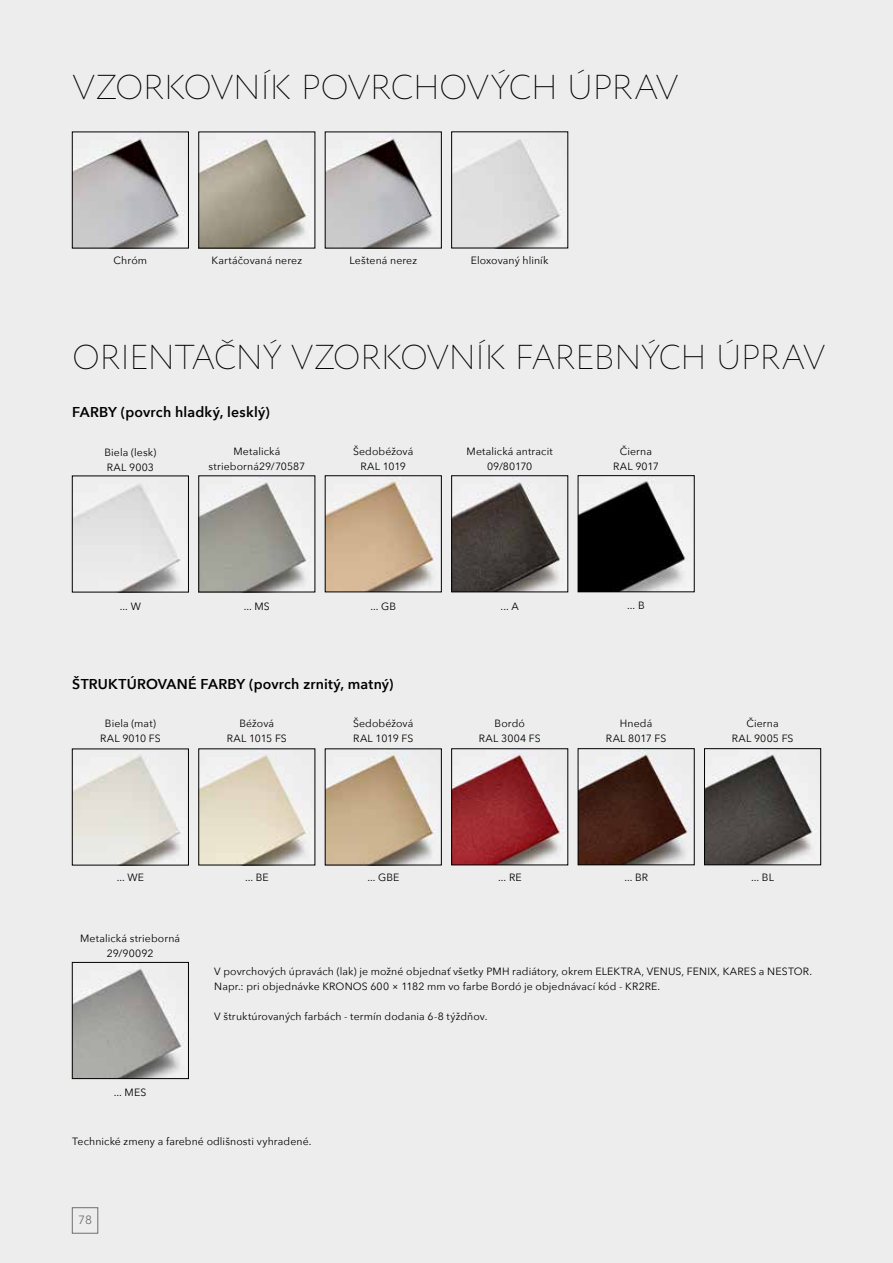
<style>
.page{position:relative;width:893px;height:1263px;background:#eeedee}
.page>*{position:absolute;margin:0;border:0;box-sizing:border-box;transform-origin:0 0}
.t1{font:200 34.5px "Circe";letter-spacing:-.015em;color:#000}
.t2{font:600 14.25px "Avenir Next";letter-spacing:.015em;color:#000}
.t3{font:12px "Avenir Next";color:#706f6f}
.t4{font:10.5px/15px "Avenir Next";letter-spacing:.01em;color:#000;text-align:center}
</style>
<div class="page">
<div style="left:72px;top:1207px;width:26px;height:26px;border:1px solid #706f6f"></div>
<img style="left:74px;top:138px;width:109px;height:108px">
<div style="left:72px;top:132px;width:117px;height:116px;border:1px solid #000"></div>
<img style="left:201px;top:139px;width:109px;height:107px">
<img style="left:327px;top:138px;width:109px;height:108px">
<img style="left:453px;top:140px;width:109px;height:106px">
<img style="left:74px;top:755px;width:107px;height:108px">
<div style="left:72px;top:749px;width:117px;height:116px;border:1px solid #000"></div>
<img style="left:201px;top:755px;width:107px;height:108px">
<img style="left:453px;top:751px;width:113px;height:112px">
<div style="left:451px;top:748px;width:117px;height:117px;border:1px solid #000"></div>
<img style="left:580px;top:750px;width:111px;height:113px">
<div style="left:578px;top:748px;width:116px;height:117px;border:1px solid #000"></div>
<img style="left:706px;top:754px;width:111px;height:109px">
<div style="left:704px;top:748px;width:117px;height:117px;border:1px solid #000"></div>
<img style="left:74px;top:484px;width:111px;height:106px">
<div style="left:72px;top:476px;width:117px;height:116px;border:1px solid #000"></div>
<img style="left:201px;top:479px;width:108px;height:111px">
<img style="left:453px;top:478px;width:111px;height:112px">
<div style="left:451px;top:475px;width:117px;height:117px;border:1px solid #000"></div>
<img style="left:327px;top:477px;width:111px;height:113px">
<div style="left:325px;top:475px;width:117px;height:117px;border:1px solid #000"></div>
<img style="left:327px;top:755px;width:111px;height:108px">
<div style="left:325px;top:749px;width:117px;height:116px;border:1px solid #000"></div>
<img style="left:580px;top:480px;width:105px;height:110px">
<div style="left:578px;top:475px;width:116px;height:117px;border:1px solid #000"></div>
<img style="left:74px;top:969px;width:111px;height:108px">
<div style="left:72px;top:962px;width:117px;height:117px;border:1px solid #000"></div>
<h1 class="t1" style="left:72px;top:65px;width:608px">VZORKOVNÍK POVRCHOVÝCH ÚPRAV</h1>
<p class="t4" style="left:114px;top:253px;width:35px">Chróm</p>
<p class="t4" style="left:212px;top:252px;width:92px">Kartáčovaná nerez</p>
<p class="t4" style="left:349px;top:252px;width:69px">Leštená nerez</p>
<p class="t4" style="left:471px;top:252px;width:79px">Eloxovaný hliník</p>
<h1 class="t1" style="left:72px;top:335px;width:754px">ORIENTAČNÝ VZORKOVNÍK FAREBNÝCH ÚPRAV</h1>
<h2 class="t2" style="left:72px;top:400px;width:199px">FARBY (povrch hladký, lesklý)</h2>
<p class="t4" style="left:104px;top:444px;width:53px;text-align:left">Biela (lesk)<br>RAL 9003</p>
<p class="t4" style="left:208px;top:444px;width:98px">Metalická strieborná29/70587</p>
<p class="t4" style="left:353px;top:444px;width:62px">Šedobéžová<br>RAL 1019</p>
<p class="t4" style="left:467px;top:444px;width:88px">Metalická antracit<br>09/80170</p>
<p class="t4" style="left:613px;top:444px;width:47px">Čierna<br>RAL 9017</p>
<p class="t4" style="left:120px;top:598px;width:22px">... W</p>
<p class="t4" style="left:244px;top:598px;width:28px">... MS</p>
<p class="t4" style="left:370px;top:598px;width:27px">... GB</p>
<p class="t4" style="left:501px;top:598px;width:20px">... A</p>
<p class="t4" style="left:627px;top:598px;width:19px">... B</p>
<h2 class="t2" style="left:72px;top:672px;width:323px">ŠTRUKTÚROVANÉ FARBY (povrch zrnitý, matný)</h2>
<p class="t4" style="left:100px;top:715px;width:62px">Biela (mat)<br>RAL 9010 FS</p>
<p class="t4" style="left:227px;top:715px;width:62px">Béžová<br>RAL 1015 FS</p>
<p class="t4" style="left:353px;top:715px;width:62px;text-align:left">Šedobéžová<br>RAL 1019 FS</p>
<p class="t4" style="left:479px;top:715px;width:63px">Bordó<br>RAL 3004 FS</p>
<p class="t4" style="left:606px;top:715px;width:62px">Hnedá<br>RAL 8017 FS</p>
<p class="t4" style="left:732px;top:715px;width:63px">Čierna<br>RAL 9005 FS</p>
<p class="t4" style="left:117px;top:870px;width:29px">... WE</p>
<p class="t4" style="left:245px;top:869px;width:25px">... BE</p>
<p class="t4" style="left:367px;top:869px;width:34px">... GBE</p>
<p class="t4" style="left:498px;top:869px;width:25px">... RE</p>
<p class="t4" style="left:624px;top:869px;width:25px">... BR</p>
<p class="t4" style="left:751px;top:869px;width:24px">... BL</p>
<p class="t4" style="left:80px;top:930px;width:102px">Metalická strieborná<br>29/90092</p>
<p class="t4" style="left:114px;top:1084px;width:34px">... MES</p>
<p class="t4" style="left:214px;top:964px;width:600px;text-align:left">V povrchových úpravách (lak) je možné objednať všetky PMH radiátory, okrem ELEKTRA, VENUS, FENIX, KARES a NESTOR.<br>Napr.: pri objednávke KRONOS 600 × 1182 mm vo farbe Bordó je objednávací kód - KR2RE.</p>
<p class="t4" style="left:214px;top:1009px;width:275px">V štruktúrovaných farbách - termín dodania 6-8 týždňov.</p>
<p class="t4" style="left:72px;top:1133px;width:241px">Technické zmeny a farebné odlišnosti vyhradené.</p>
<p class="t3" style="left:78px;top:1210px;width:15px">78</p>
</div>
